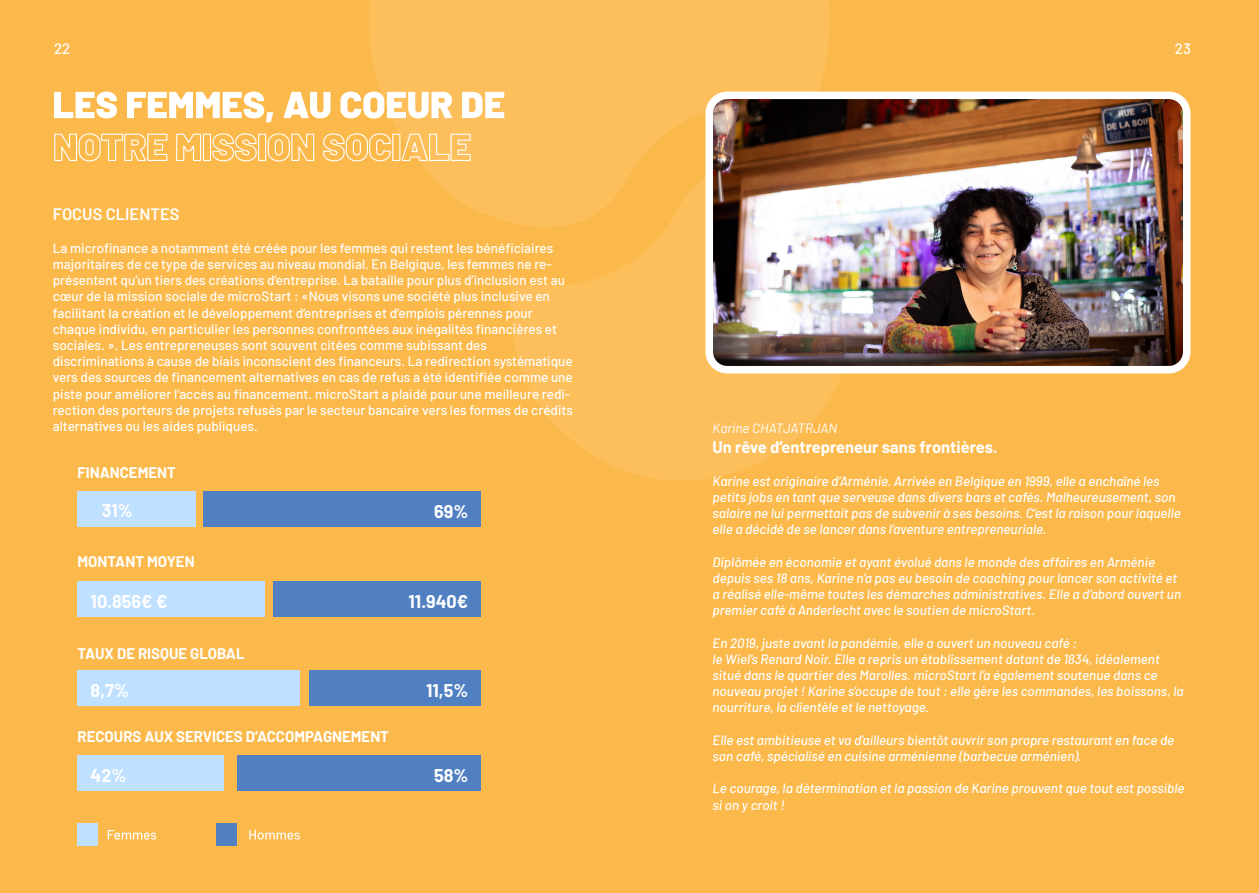
<style>
.page{position:relative;width:1259px;height:893px;background:#fcb94b}
.page>*{position:absolute;margin:0;border:0;box-sizing:border-box;transform-origin:0 0}
.t1{font:700 18px "Barlow";color:#fff}
.t2{font:700 16.5px "Barlow";color:#fff}
.t3{font:600 16.5px "Barlow";color:#fff}
.t4{font:700 15px "Barlow";color:#fff}
.t5{font:500 15px "Barlow";color:#fff}
.t6{font:italic 500 13.5px/16.2px "Barlow";color:#fff}
.t7{font:500 13.5px/16.2px "Barlow";color:#fff}
.t8{font:italic 13.5px "Barlow";color:#fff}
</style>
<div class="page">
<svg style="left:54px;top:133px;width:256px;height:29px"></svg>
<svg style="left:54px;top:92px;width:255px;height:30px"></svg>
<div style="left:77px;top:491px;width:119px;height:36px;background:#bfe0ff"></div>
<div style="left:77px;top:582px;width:188px;height:35px;background:#bfe0ff"></div>
<div style="left:77px;top:671px;width:223px;height:35px;background:#bfe0ff"></div>
<div style="left:309px;top:671px;width:172px;height:35px;background:#5080c1"></div>
<div style="left:77px;top:755px;width:147px;height:36px;background:#bfe0ff"></div>
<div style="left:237px;top:755px;width:244px;height:36px;background:#5080c1"></div>
<div style="left:203px;top:491px;width:278px;height:36px;background:#5080c1"></div>
<div style="left:274px;top:582px;width:207px;height:35px;background:#5080c1"></div>
<div style="left:77px;top:824px;width:21px;height:22px;background:#bfe0ff"></div>
<div style="left:216px;top:824px;width:21px;height:22px;background:#5080c1"></div>
<svg style="left:108px;top:830px;width:48px;height:10px"></svg>
<svg style="left:249px;top:830px;width:51px;height:10px"></svg>
<svg style="left:511px;top:251px;width:366px;height:230px;fill:#fcbf5c"></svg>
<svg style="left:310px;top:0;width:546px;height:251px;fill:#fcbf5c"></svg>
<img style="left:709px;top:95px;width:472px;height:274px">
<div style="left:705px;top:92px;width:485px;height:281px;border:8px solid #fff;border-radius:18px"></div>
<p class="t5" style="left:54px;top:38px;width:18px">22</p>
<p class="t5" style="left:1175px;top:38px;width:17px">23</p>
<p class="t3" style="left:53px;top:202px;width:128px">FOCUS CLIENTES</p>
<p class="t7" style="left:53px;top:239px;width:514px">La microfinance a notamment été créée pour les femmes qui restent les bénéficiaires majoritaires de ce type de services au niveau mondial. En Belgique, les femmes ne re&shy;présentent qu’un tiers des créations d’entreprise. La bataille pour plus d’inclusion est au cœur de la mission sociale de microStart : «Nous visons une société plus inclusive en</p>
<p class="t7" style="left:53px;top:304px;width:506px">facilitant la création et le développement d’entreprises et d’emplois pérennes pour chaque individu, en particulier les personnes confrontées aux inégalités financières et sociales. ». Les entrepreneuses sont souvent citées comme subissant des</p>
<p class="t7" style="left:53px;top:352px;width:522px">discriminations à cause de biais inconscient des financeurs. La redirection systématique vers des sources de financement alternatives en cas de refus a été identifiée comme une piste pour améliorer l’accès au financement. microStart a plaidé pour une meilleure redi&shy;rection des porteurs de projets refusés par le secteur bancaire vers les formes de crédits alternatives ou les aides publiques.</p>
<p class="t4" style="left:77px;top:461px;width:100px">FINANCEMENT</p>
<p class="t1" style="left:102px;top:497px;width:32px">31%</p>
<p class="t4" style="left:77px;top:550px;width:119px">MONTANT MOYEN</p>
<p class="t1" style="left:91px;top:589px;width:79px">10.856€ €</p>
<p class="t4" style="left:77px;top:642px;width:169px">TAUX DE RISQUE GLOBAL</p>
<p class="t1" style="left:91px;top:678px;width:40px">8,7%</p>
<p class="t4" style="left:77px;top:725px;width:313px">RECOURS AUX SERVICES D’ACCOMPAGNEMENT</p>
<p class="t1" style="left:91px;top:762px;width:37px">42%</p>
<p class="t1" style="left:434px;top:498px;width:36px">69%</p>
<p class="t1" style="left:408px;top:589px;width:61px">11.940€</p>
<p class="t1" style="left:426px;top:678px;width:44px">11,5%</p>
<p class="t1" style="left:434px;top:762px;width:36px">58%</p>
<p class="t8" style="left:712px;top:419px;width:126px">Karine CHATJATRJAN</p>
<p class="t2" style="left:712px;top:435px;width:286px">Un rêve d’entrepreneur sans frontières.</p>
<p class="t6" style="left:712px;top:471px;width:470px">Karine est originaire d’Arménie. Arrivée en Belgique en 1999, elle a enchaîné les petits jobs en tant que serveuse dans divers bars et cafés. Malheureusement, son salaire ne lui permettait pas de subvenir à ses besoins. C’est la raison pour laquelle elle a décidé de se lancer dans l’aventure entrepreneuriale.</p>
<p class="t6" style="left:712px;top:552px;width:470px">Diplômée en économie et ayant évolué dans le monde des affaires en Arménie depuis ses 18 ans, Karine n’a pas eu besoin de coaching pour lancer son activité et a réalisé elle-même toutes les démarches administratives. Elle a d’abord ouvert un premier café à Anderlecht avec le soutien de microStart.</p>
<p class="t6" style="left:712px;top:633px;width:366px">En 2019, juste avant la pandémie, elle a ouvert un nouveau café :</p>
<p class="t6" style="left:712px;top:650px;width:473px">le Wiel’s Renard Noir. Elle a repris un établissement datant de 1834, idéalement situé dans le quartier des Marolles. microStart l’a également soutenue dans ce nouveau projet ! Karine s’occupe de tout : elle gère les commandes, les boissons, la nourriture, la clientèle et le nettoyage.</p>
<p class="t6" style="left:712px;top:731px;width:463px">Elle est ambitieuse et va d’ailleurs bientôt ouvrir son propre restaurant en face de son café, spécialisé en cuisine arménienne (barbecue arménien).</p>
<p class="t6" style="left:712px;top:779px;width:473px">Le courage, la détermination et la passion de Karine prouvent que tout est possible si on y croit !</p>
</div>
